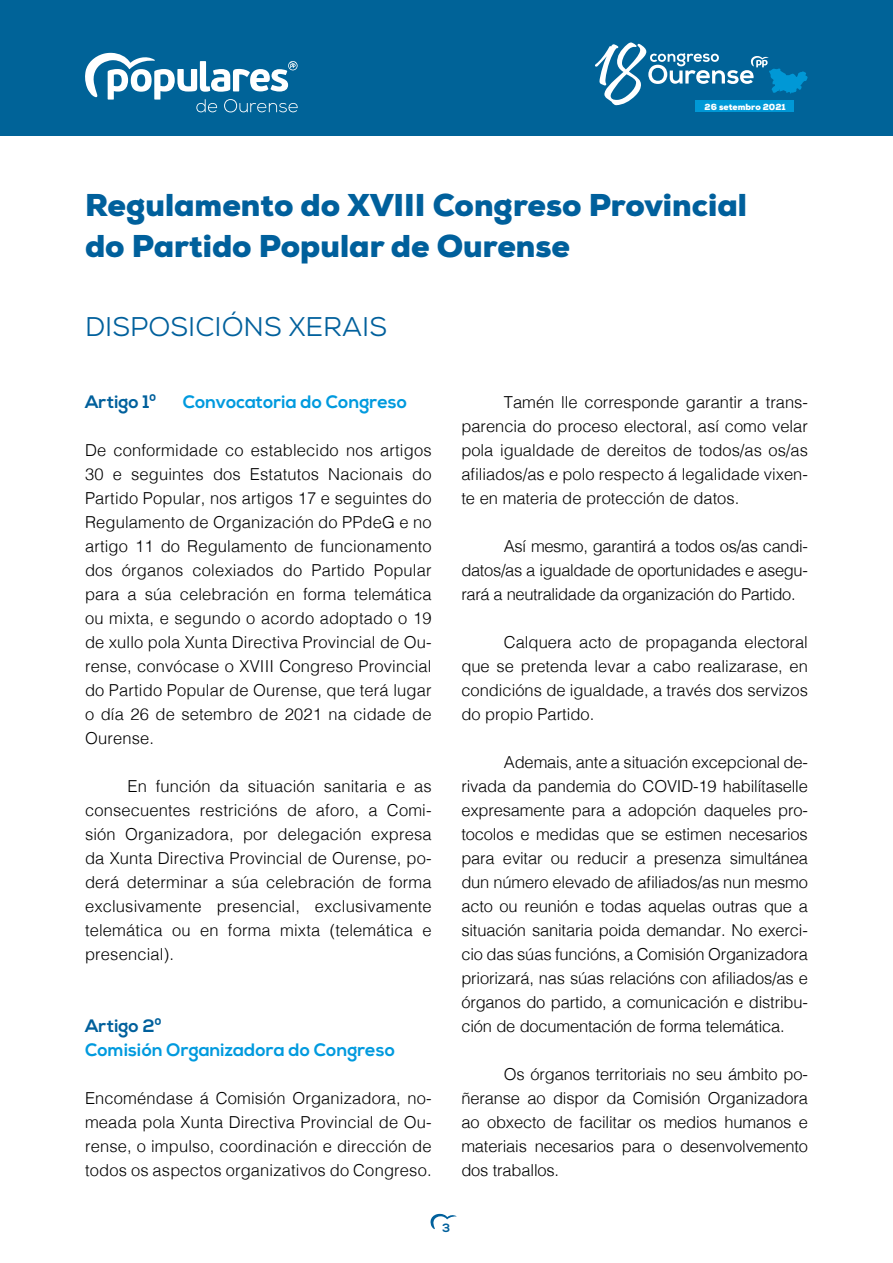
<style>
.page{position:relative;width:893px;height:1263px;background:#fff}
.page>*{position:absolute;margin:0;border:0;box-sizing:border-box;transform-origin:0 0}
.Títulos_1{font:900 31.5px/40.5px "Nexa";color:#00609c}
.Títulos_2{font:27px "Nexa";color:#00609c}
.Títulos_3__artículos{font:700 18px/24px "Nexa";letter-spacing:.005em;color:#009ade}
.Títulos_3__artículos-2{font:700 18px "Nexa";letter-spacing:.005em;color:#00609c}
.Primer_párrafo{font:300 16.5px/24px "Helvetica";color:#000;text-align:justify}
.t1{font:700 12px "Nexa";color:#00609c}
.t2{font:900 8.85px "Nexa";color:#fff}
.s1{color:#00609c}
</style>
<div class="page">
<div style="left:0;top:0;width:893px;height:136px;background:#006398"></div>
<div style="left:695px;top:101px;width:99px;height:11px;background:#0098d6"></div>
<svg style="left:595px;top:42px;width:213px;height:63px"></svg>
<svg style="left:85px;top:53px;width:213px;height:59px"></svg>
<svg style="left:430px;top:1214px;width:27px;height:15px"></svg>
<p class="t2" style="left:705px;top:101px;width:83px">26 setembro 2021</p>
<p class="Títulos_1" style="left:85px;top:185px;width:663px">Regulamento do XVIII Congreso Provincial do Partido Popular de Ourense</p>
<p class="Títulos_2" style="left:85px;top:310px;width:304px">DISPOSICIÓNS XERAIS</p>
<p class="Títulos_3__artículos-2" style="left:85px;top:391px;width:73px">Artigo 1º</p>
<p class="Títulos_3__artículos" style="left:183px;top:390px;width:226px">Convocatoria do Congreso</p>
<p class="Primer_párrafo" style="left:85px;top:437px;width:348px">De conformidade co establecido nos artigos 30 e seguintes dos Estatutos Nacionais do Partido Popular, nos artigos 17 e seguintes do Regulamento de Organización do PPdeG e no artigo 11 do Regulamento de funcionamento dos órganos colexiados do Partido Popular para a súa celebración en forma telemática ou mixta, e segundo o acordo adoptado o 19 de xullo pola Xunta Directiva Provincial de Ou&shy;rense, convócase o XVIII Congreso Provincial do Partido Popular de Ourense, que terá lugar o día 26 de setembro de 2021 na cidade de Ourense.</p>
<p class="Primer_párrafo" style="left:85px;top:773px;width:348px;text-indent:43px">En función da situación sanitaria e as consecuentes restricións de aforo, a Comi&shy;sión Organizadora, por delegación expresa da Xunta Directiva Provincial de Ourense, po&shy;derá determinar a súa celebración de forma exclusivamente presencial, exclusivamente telemática ou en forma mixta (telemática e presencial).</p>
<p class="Títulos_3__artículos" style="left:85px;top:1014px;width:312px"><span class="s1">Artigo 2º<br></span>Comisión Organizadora do Congreso</p>
<p class="Primer_párrafo" style="left:85px;top:1085px;width:348px">Encoméndase á Comisión Organizadora, no&shy;meada pola Xunta Directiva Provincial de Ou&shy;rense, o impulso, coordinación e dirección de todos os aspectos organizativos do Congreso.</p>
<p class="Primer_párrafo" style="left:461px;top:389px;width:348px;text-indent:43px">Tamén lle corresponde garantir a trans&shy;parencia do proceso electoral, así como velar pola igualdade de dereitos de todos/as os/as afiliados/as e polo respecto á legalidade vixen&shy;te en materia de protección de datos.</p>
<p class="Primer_párrafo" style="left:461px;top:533px;width:348px;text-indent:43px">Así mesmo, garantirá a todos os/as candi&shy;datos/as a igualdade de oportunidades e asegu&shy;rará a neutralidade da organización do Partido.</p>
<p class="Primer_párrafo" style="left:461px;top:629px;width:348px;text-indent:43px">Calquera acto de propaganda electoral que se pretenda levar a cabo realizarase, en condicións de igualdade, a través dos servizos do propio Partido.</p>
<p class="Primer_párrafo" style="left:461px;top:749px;width:348px;text-indent:43px">Ademais, ante a situación excepcional de&shy;rivada da pandemia do COVID-19 habilítaselle expresamente para a adopción daqueles pro&shy;tocolos e medidas que se estimen necesarios para evitar ou reducir a presenza simultánea dun número elevado de afiliados/as nun mesmo acto ou reunión e todas aquelas outras que a situación sanitaria poida demandar. No exerci&shy;cio das súas funcións, a Comisión Organizadora priorizará, nas súas relacións con afiliados/as e órganos do partido, a comunicación e distribu&shy;ción de documentación de forma telemática.</p>
<p class="Primer_párrafo" style="left:461px;top:1061px;width:348px;text-indent:43px">Os órganos territoriais no seu ámbito po&shy;ñeranse ao dispor da Comisión Organizadora ao obxecto de facilitar os medios humanos e materiais necesarios para o desenvolvemento dos traballos.</p>
<p class="t1" style="left:443px;top:1220px;width:9px">3</p>
</div>
